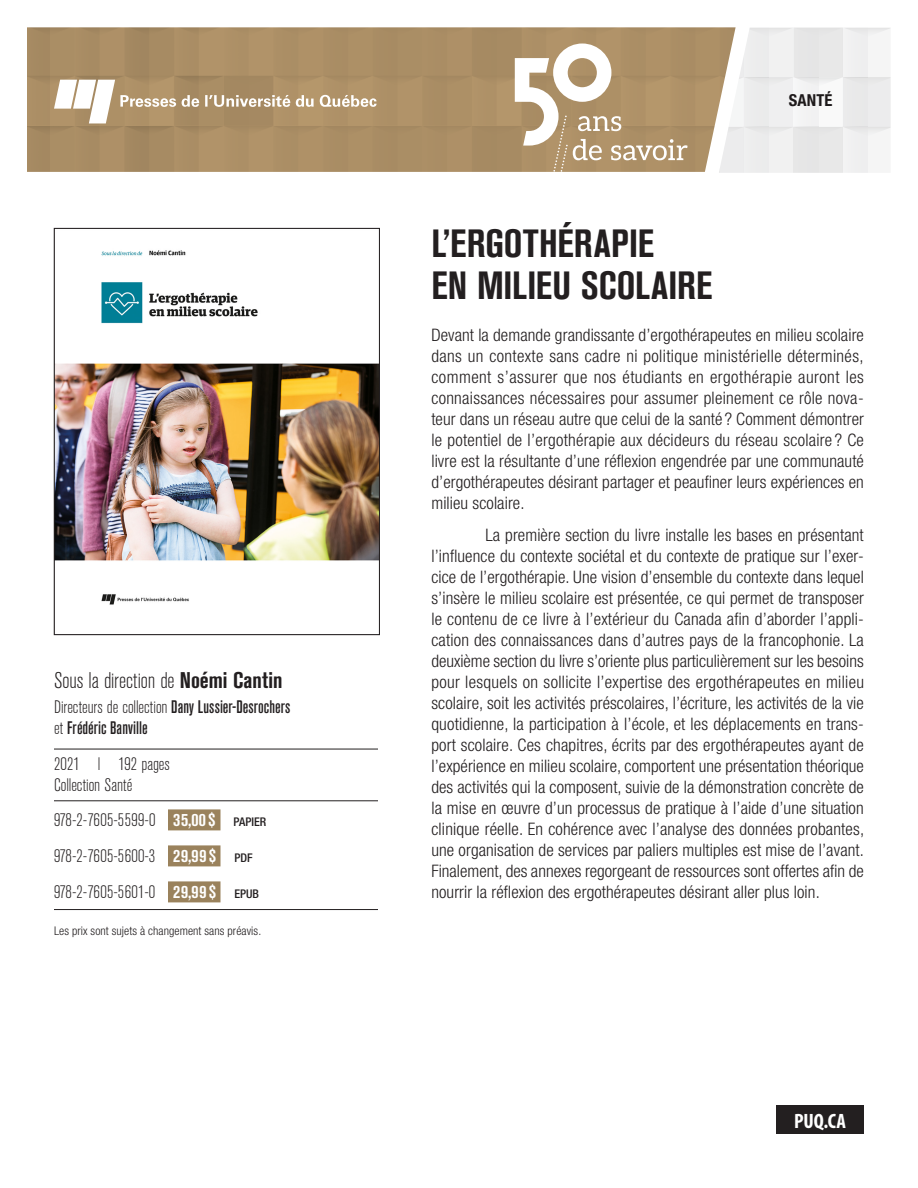
<style>
.page{position:relative;width:918px;height:1188px;background:#fff}
.page>*{position:absolute;margin:0;border:0;box-sizing:border-box;transform-origin:0 0}
._1_Fiche_Titre{font:700 condensed 39px/42px "Akzidenz Grotesk BE";letter-spacing:.005em;color:#231f20}
._4_Fiche_Auteurs_dir{font:300 condensed 22.5px "Akzidenz Grotesk BE";letter-spacing:-.005em;color:#231f20}
.t1{font:700 condensed 20.85px "Myriad Pro";color:#fff}
._6b_Fiche_Direction{font:500 condensed 18px/21px "Akzidenz Grotesk BE";color:#231f20}
._7a_Fiche_ISBN{font:300 condensed 18px "Akzidenz Grotesk BE";letter-spacing:.02em;color:#231f20}
._6_Fiche_Annee_pages{font:300 condensed 18px/21px "Akzidenz Grotesk BE";letter-spacing:.005em;color:#231f20}
._7b_Fiche_ISBN_derni{font:300 condensed 18px "Akzidenz Grotesk BE";letter-spacing:.01em;color:#231f20}
._3_Fiche_Courant{font:300 condensed 17.25px/21px "Helvetica Neue";letter-spacing:.005em;color:#231f20;text-align:justify}
._3_Fiche_Courant_pre{font:300 condensed 17.25px/21px "Helvetica Neue";letter-spacing:.005em;color:#231f20;text-align:justify}
._9_Fiche_Thématique{font:700 condensed 16.5px "Helvetica Neue";letter-spacing:.01em;color:#1e1a1b}
._3_Fiche_Courant_pre-2{font:300 condensed 12px "Helvetica Neue";letter-spacing:.005em;color:#231f20}
.s1{font-weight:700}
.s2{font-weight:300}
.s3{font-weight:700;color:#fff}
.s4{font-family:"Helvetica Neue";font-weight:500;font-size:12px}
</style>
<div class="page">
<img style="left:27px;top:27px;width:692px;height:145px">
<svg style="left:719px;top:27px;width:172px;height:146px"></svg>
<div style="left:776px;top:1106px;width:88px;height:28px;background:#231f20"></div>
<svg style="left:54px;top:80px;width:323px;height:43px"></svg>
<svg style="left:515px;top:44px;width:173px;height:128px"></svg>
<img style="left:53px;top:228px;width:327px;height:407px">
<hr style="left:54px;top:749px;width:324px;height:1px;background:#231f20">
<hr style="left:54px;top:800px;width:324px;height:1px;background:#231f20">
<div style="left:168px;top:809px;width:52px;height:21px;background:#9a825c"></div>
<div style="left:168px;top:845px;width:52px;height:21px;background:#9a825c"></div>
<hr style="left:54px;top:909px;width:324px;height:1px;background:#231f20">
<div style="left:168px;top:881px;width:52px;height:21px;background:#9a825c"></div>
<p class="_4_Fiche_Auteurs_dir" style="left:54px;top:668px;width:230px">Sous la direction de <span class="s1">Noémi Cantin</span></p>
<p class="_6b_Fiche_Direction" style="left:54px;top:697px;width:238px"><span class="s2">Directeurs de collection</span> Dany Lussier-Desrochers <span class="s2">et</span> Frédéric Banville</p>
<p class="_6_Fiche_Annee_pages" style="left:54px;top:754px;width:117px">2021 l 192 pages<br>Collection Santé</p>
<p class="_7a_Fiche_ISBN" style="left:54px;top:810px;width:214px">978-2-7605-5599-0 <span class="s3">35,00 $</span> <span class="s4">PAPIER</span></p>
<p class="_7a_Fiche_ISBN" style="left:54px;top:846px;width:200px">978-2-7605-5600-3 <span class="s3">29,99 $</span> <span class="s4">PDF</span></p>
<p class="_7b_Fiche_ISBN_derni" style="left:54px;top:882px;width:207px">978-2-7605-5601-0 <span class="s3">29,99 $</span> <span class="s4">EPUB</span></p>
<p class="_3_Fiche_Courant_pre-2" style="left:54px;top:924px;width:209px">Les prix sont sujets à changement sans préavis.</p>
<p class="_9_Fiche_Thématique" style="left:789px;top:91px;width:45px">SANTÉ</p>
<p class="_1_Fiche_Titre" style="left:431px;top:223px;width:283px">L’ERGOTHÉRAPIE<br>EN MILIEU SCOLAIRE</p>
<p class="_3_Fiche_Courant_pre" style="left:431px;top:325px;width:434px">Devant la demande grandissante d’ergothérapeutes en milieu scolaire dans un contexte sans cadre ni politique ministérielle déterminés, comment s’assurer que nos étudiants en ergothérapie auront les connaissances nécessaires pour assumer pleinement ce rôle nova&shy;teur dans un réseau autre que celui de la santé ? Comment démontrer le potentiel de l’ergothérapie aux décideurs du réseau scolaire ? Ce livre est la résultante d’une réflexion engendrée par une communauté d’ergothérapeutes désirant partager et peaufiner leurs expériences en milieu scolaire.</p>
<p class="_3_Fiche_Courant" style="left:431px;top:524px;width:434px;text-indent:54px">La première section du livre installe les bases en présentant l’influence du contexte sociétal et du contexte de pratique sur l’exer&shy;cice de l’ergothérapie. Une vision d’ensemble du contexte dans lequel s’insère le milieu scolaire est présentée, ce qui permet de transposer le contenu de ce livre à l’extérieur du Canada afin d’aborder l’appli&shy;cation des connaissances dans d’autres pays de la francophonie. La deuxième section du livre s’oriente plus particulièrement sur les besoins pour lesquels on sollicite l’expertise des ergothérapeutes en milieu scolaire, soit les activités préscolaires, l’écriture, les activités de la vie quotidienne, la participation à l’école, et les déplacements en trans&shy;port scolaire. Ces chapitres, écrits par des ergothérapeutes ayant de l’expérience en milieu scolaire, comportent une présentation théorique des activités qui la composent, suivie de la démonstration concrète de la mise en œuvre d’un processus de pratique à l’aide d’une situation clinique réelle. En cohérence avec l’analyse des données probantes, une organisation de services par paliers multiples est mise de l’avant.<br>Finalement, des annexes regorgeant de ressources sont offertes afin de nourrir la réflexion des ergothérapeutes désirant aller plus loin.</p>
<p class="t1" style="left:794px;top:1108px;width:53px">PUQ.CA</p>
</div>
